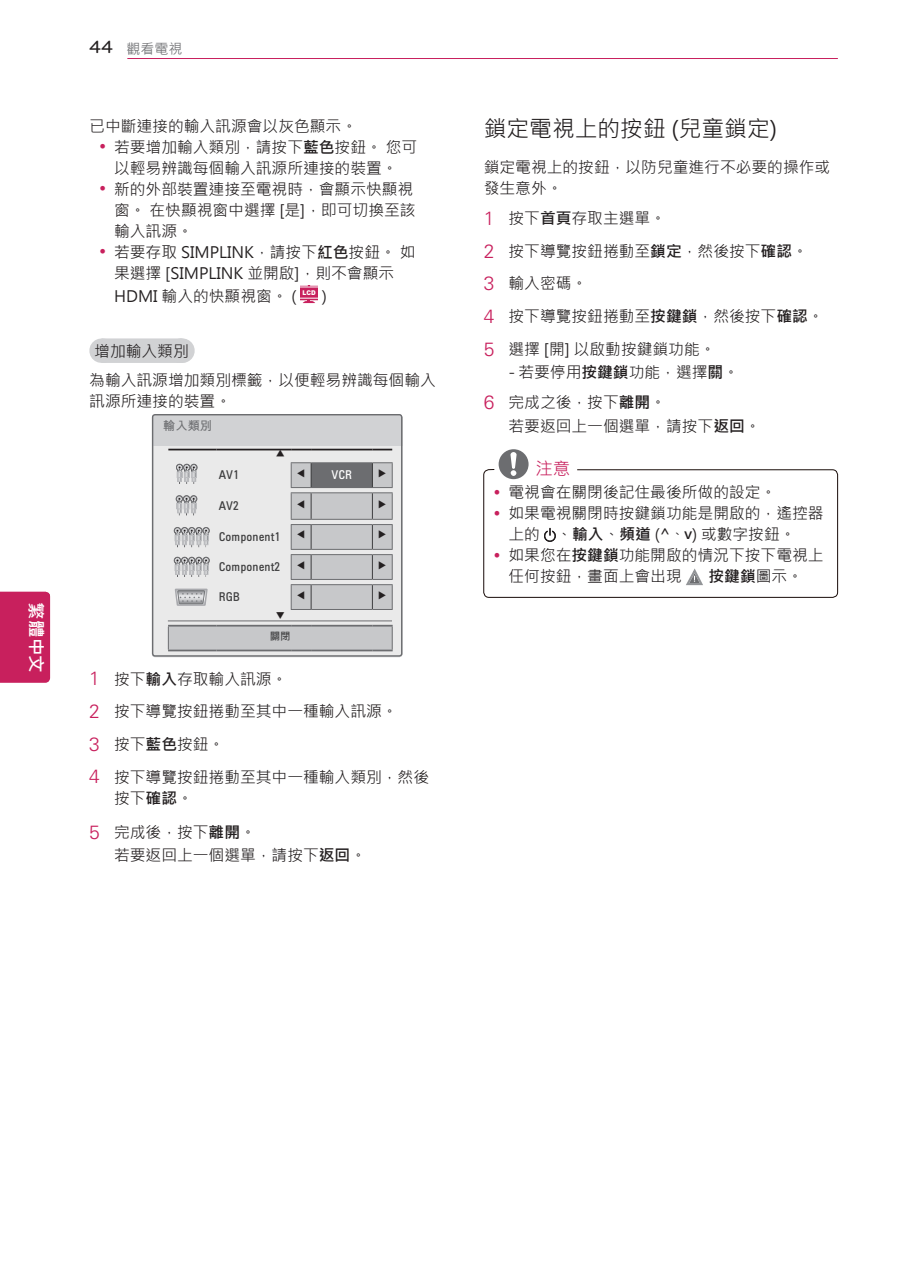
<style>
.page{position:relative;width:903px;height:1275px;background:#fff}
.page>*{position:absolute;margin:0;border:0;box-sizing:border-box;transform-origin:0 0}
.t1{font:22.75px "Microsoft Jheng Hei";color:#231f20}
.t2{font:500 18.38px "Bryant LG";color:#231f20}
.t3{font:700 17.5px "Microsoft Jheng Hei";color:#fff}
.t4{font:17.5px "Microsoft Jheng Hei";color:#c8205d}
.t5{font:15.75px/21px "Microsoft Jheng Hei";color:#231f20}
.t6{font:700 15.75px "Microsoft Jheng Hei";color:#231f20}
.t7{font:14px "LG Display Eng Kor";color:#231f20}
.t8{font:14px "Microsoft Jheng Hei";color:#6c6d70}
.t9{font:12.25px "LG Display Eng Kor";color:#3e3e3f}
.t10{font:12.25px "LG Display Eng Kor";color:#6c6d70}
.t11{font:12.25px "LG Display Eng Kor";color:#fff}
.t12{font:12.25px "LG Display Eng Kor";color:#231f20}
.t13{font:10.5px "LG Display Eng Kor";color:#3e3e3f}
.t14{font:900 6.48px "Arial";color:#fff;scale:.91 1}
.s1{font-weight:700}
.s2{font-size:14px;color:#231f20}
.s3{font-family:"Univers";font-weight:300;font-size:19.25px;color:#c8205d}
.s4{font-weight:700;font-size:14px}
.s5{font-size:14px}
.s6{font-weight:400}
</style>
<div class="page">
<hr style="left:127px;top:58px;width:711px;height:1px;background:#c8205d">
<div style="left:0;top:592px;width:50px;height:90px;background:#c8205d"></div>
<div style="left:102px;top:338px;width:79px;height:25px;background:#d1d2d4"></div>
<svg style="left:142px;top:338px;width:40px;height:25px"></svg>
<svg style="left:301px;top:286px;width:17px;height:17px"></svg>
<div style="left:153px;top:415px;width:249px;height:241px;background:#eaeaea;border-radius:2px"></div>
<div style="left:152px;top:414px;width:250px;height:243px;border:1px solid #6c6d70;border-radius:2px"></div>
<svg style="left:153px;top:416px;width:249px;height:34px;background:#cccdcf"></svg>
<svg style="left:168px;top:462px;width:225px;height:189px"></svg>
<hr style="left:168px;top:620px;width:224px;height:1px;background:#6c6d70">
<svg style="left:499px;top:449px;width:29px;height:30px"></svg>
<svg style="left:544px;top:528px;width:12px;height:14px"></svg>
<svg style="left:686px;top:568px;width:17px;height:17px"></svg>
<div style="left:484px;top:469px;width:354px;height:129px;border:1px solid #180b08;border-radius:5px"></div>
<p class="t3" style="left:47px;top:602px;width:71px;rotate:90deg">繁體中文</p>
<p class="t2" style="left:89px;top:36px;width:25px">44</p>
<p class="t8" style="left:126px;top:40px;width:57px">觀看電視</p>
<p class="t5" style="left:114px;top:115px;width:305px;text-indent:-25px">已中斷連接的輸入訊源會以灰色顯示。<br>若要增加輸入類別，請按下<span class="s1">藍色</span>按鈕。 您可以輕易辨識每個輸入訊源所連接的裝置。<br>新的外部裝置連接至電視時，會顯示快顯視窗。 在快顯視窗中選擇 [是]，即可切換至該輸入訊源。<br>若要存取 SIMPLINK，請按下<span class="s1">紅色</span>按鈕。 如果選擇 [SIMPLINK 並開啟]，則不會顯示</p>
<p class="t5" style="left:114px;top:285px;width:184px">HDMI 輸入的快顯視窗。 (</p>
<p class="t14" style="left:302px;top:288px;width:16px">LCD</p>
<p class="t5" style="left:322px;top:285px;width:7px">)</p>
<p class="t5" style="left:89px;top:336px;width:348px;line-height:29.4px;text-indent:5px">增加輸入類別<br>為輸入訊源增加類別標籤，以便輕易辨識每個輸入</p>
<p class="t5" style="left:89px;top:391px;width:143px">訊源所連接的裝置。</p>
<p class="t10" style="left:163px;top:417px;width:50px">輸入類別</p>
<p class="t12" style="left:275px;top:445px;width:12px">ꔌ</p>
<p class="t9" style="left:219px;top:465px;width:21px">AV1</p>
<p class="t7" style="left:296px;top:462px;width:12px">◀</p>
<p class="t11" style="left:332px;top:465px;width:22px">VCR</p>
<p class="t7" style="left:377px;top:462px;width:12px">▶</p>
<p class="t9" style="left:219px;top:496px;width:21px">AV2</p>
<p class="t7" style="left:296px;top:493px;width:12px">◀</p>
<p class="t7" style="left:377px;top:493px;width:12px">▶</p>
<p class="t9" style="left:219px;top:527px;width:89px">Component1 <span class="s2">◀</span></p>
<p class="t7" style="left:377px;top:524px;width:12px">▶</p>
<p class="t9" style="left:219px;top:557px;width:89px">Component2 <span class="s2">◀</span></p>
<p class="t7" style="left:377px;top:554px;width:12px">▶</p>
<p class="t9" style="left:219px;top:587px;width:23px">RGB</p>
<p class="t7" style="left:296px;top:584px;width:12px">◀</p>
<p class="t7" style="left:377px;top:584px;width:12px">▶</p>
<p class="t12" style="left:275px;top:606px;width:12px">ꔍ</p>
<p class="t13" style="left:270px;top:628px;width:22px">關閉</p>
<p class="t5" style="left:89px;top:662px;width:341px;line-height:32.7px"><span class="s3">1</span> 按下<span class="s1">輸入</span>存取輸入訊源。<br><span class="s3">2</span> 按下導覽按鈕捲動至其中一種輸入訊源。<br><span class="s3">3</span> 按下<span class="s1">藍色</span>按鈕。<br><span class="s3">4</span> 按下導覽按鈕捲動至其中一種輸入類別，然後</p>
<p class="t5" style="left:89px;top:780px;width:168px;line-height:34.5px;text-indent:25px">按下<span class="s1">確認</span>。<br><span class="s3">5</span> 完成後，按下<span class="s1">離開</span>。</p>
<p class="t5" style="left:114px;top:845px;width:254px">若要返回上一個選單，請按下<span class="s1">返回</span>。</p>
<h1 class="t1" style="left:484px;top:115px;width:295px">鎖定電視上的按鈕 (兒童鎖定)</h1>
<p class="t5" style="left:484px;top:157px;width:348px">鎖定電視上的按鈕，以防兒童進行不必要的操作或發生意外。</p>
<p class="t5" style="left:484px;top:202px;width:341px;line-height:32.7px"><span class="s3">1</span> 按下<span class="s1">首頁</span>存取主選單。<br><span class="s3">2</span> 按下導覽按鈕捲動至<span class="s1">鎖定</span>，然後按下<span class="s1">確認</span>。<br><span class="s3">3</span> 輸入密碼。<br><span class="s3">4</span> 按下導覽按鈕捲動至<span class="s1">按鍵鎖</span>，然後按下<span class="s1">確認</span>。<br><span class="s3">5</span> 選擇 [開] 以啟動按鍵鎖功能。</p>
<p class="t5" style="left:484px;top:357px;width:257px;line-height:30.3px;text-indent:25px">- 若要停用<span class="s1">按鍵鎖</span>功能，選擇<span class="s1">關</span>。<br><span class="s3">6</span> 完成之後，按下<span class="s1">離開</span>。</p>
<p class="t5" style="left:508px;top:416px;width:254px">若要返回上一個選單，請按下<span class="s1">返回</span>。</p>
<p class="t4" style="left:535px;top:458px;width:36px">注意</p>
<p class="t5" style="left:508px;top:482px;width:317px">電視會在關閉後記住最後所做的設定。<br>如果電視關閉時按鍵鎖功能是開啟的，遙控器上的 、<span class="s1">輸入</span>、<span class="s1">頻道</span> (<span class="s4">^</span><span class="s5">、</span><span class="s4">v</span>) 或數字按鈕。<br>如果您在<span class="s1">按鍵鎖</span>功能開啟的情況下按下電視上任何按鈕，畫面上會出現</p>
<p class="t6" style="left:708px;top:566px;width:96px">按鍵鎖<span class="s6">圖示。</span></p>
</div>
